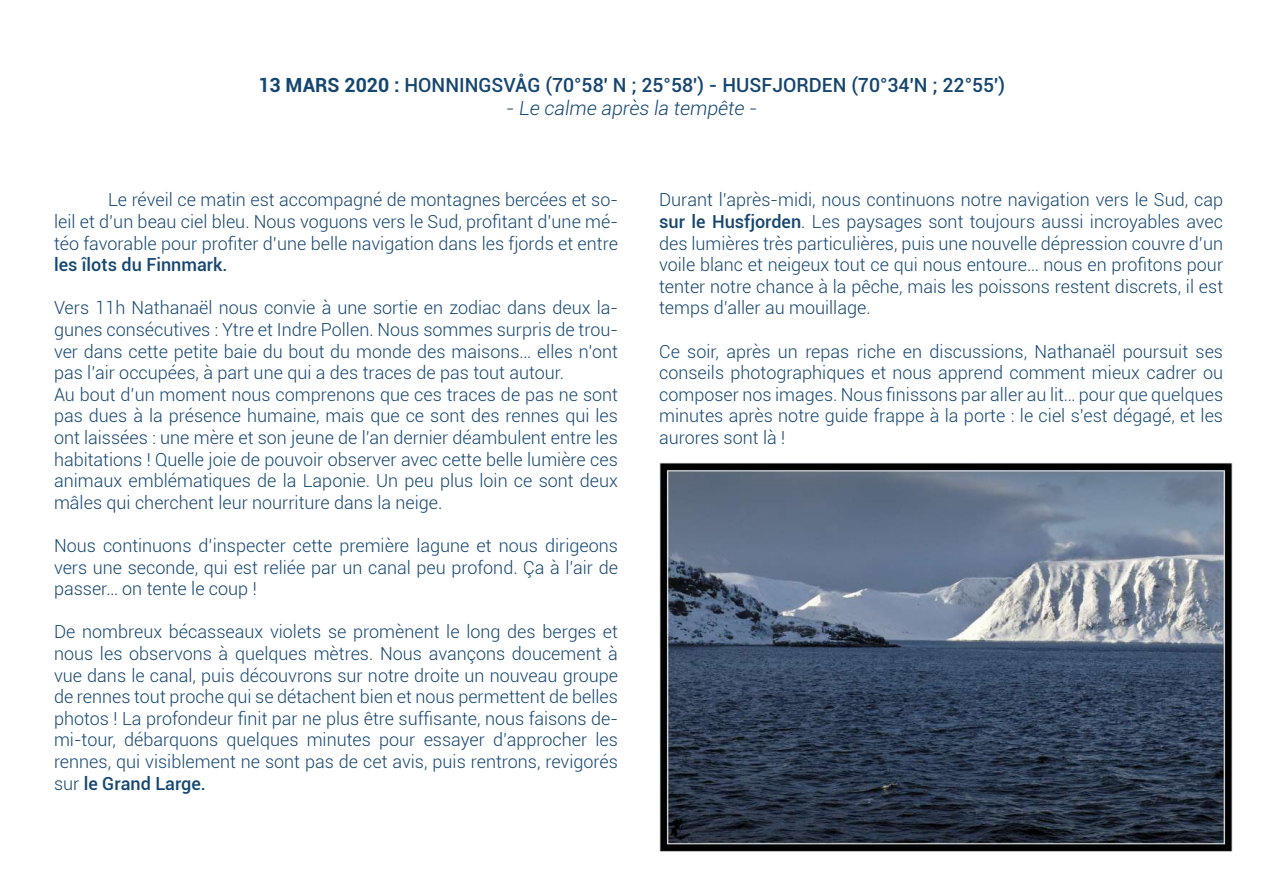
<style>
.page{position:relative;width:1263px;height:893px;background:#fff}
.page>*{position:absolute;margin:0;border:0;box-sizing:border-box;transform-origin:0 0}
.t1{font:500 19.5px "Roboto";color:#154670}
.t2{font:italic 300 19.5px "Roboto";color:#154670}
.t3{font:300 18px/21.6px "Roboto";color:#154670;text-align:justify}
.t4{font:500 18px "Roboto";color:#154670}
.s1{font-weight:700}
.s2{font-weight:500}
</style>
<div class="page">
<img style="left:660px;top:463px;width:573px;height:388px">
<p class="t1" style="left:258px;top:71px;width:748px"><span class="s1">13 MARS 2020 :</span> HONNINGSVÅG (70°58′ N ; 25°58′) - HUSFJORDEN (70°34′N ; 22°55′)</p>
<p class="t2" style="left:506px;top:95px;width:253px">- Le calme après la tempête -</p>
<p class="t3" style="left:54px;top:189px;width:565px;text-indent:54px">Le réveil ce matin est accompagné de montagnes bercées et so&shy;leil et d’un beau ciel bleu. Nous voguons vers le Sud, profitant d’une mé&shy;téo favorable pour profiter d’une belle navigation dans les fjords et entre</p>
<p class="t4" style="left:54px;top:252px;width:175px">les îlots du Finnmark.</p>
<p class="t3" style="left:54px;top:297px;width:565px;text-align:left">Vers 11h Nathanaël nous convie à une sortie en zodiac dans deux la&shy;gunes consécutives : Ytre et Indre Pollen. Nous sommes surpris de trou&shy;ver dans cette petite baie du bout du monde des maisons… elles n’ont pas l’air occupées, à part une qui a des traces de pas tout autour.<br>Au bout d’un moment nous comprenons que ces traces de pas ne sont pas dues à la présence humaine, mais que ce sont des rennes qui les ont laissées : une mère et son jeune de l’an dernier déambulent entre les habitations ! Quelle joie de pouvoir observer avec cette belle lumière ces animaux emblématiques de la Laponie. Un peu plus loin ce sont deux mâles qui cherchent leur nourriture dans la neige.</p>
<p class="t3" style="left:54px;top:534px;width:565px">Nous continuons d’inspecter cette première lagune et nous dirigeons vers une seconde, qui est reliée par un canal peu profond. Ça à l’air de passer… on tente le coup !</p>
<p class="t3" style="left:54px;top:621px;width:565px">De nombreux bécasseaux violets se promènent le long des berges et nous les observons à quelques mètres. Nous avançons doucement à vue dans le canal, puis découvrons sur notre droite un nouveau groupe de rennes tout proche qui se détachent bien et nous permettent de belles photos ! La profondeur finit par ne plus être suffisante, nous faisons de&shy;mi-tour, débarquons quelques minutes pour essayer d’approcher les rennes, qui visiblement ne sont pas de cet avis, puis rentrons, revigorés sur <span class="s2">le Grand Large.</span></p>
<p class="t3" style="left:659px;top:189px;width:565px">Durant l’après-midi, nous continuons notre navigation vers le Sud, cap <span class="s2">sur le Husfjorden</span>. Les paysages sont toujours aussi incroyables avec des lumières très particulières, puis une nouvelle dépression couvre d’un voile blanc et neigeux tout ce qui nous entoure… nous en profitons pour tenter notre chance à la pêche, mais les poissons restent discrets, il est temps d’aller au mouillage.</p>
<p class="t3" style="left:659px;top:340px;width:565px">Ce soir, après un repas riche en discussions, Nathanaël poursuit ses conseils photographiques et nous apprend comment mieux cadrer ou composer nos images. Nous finissons par aller au lit… pour que quelques minutes après notre guide frappe à la porte : le ciel s’est dégagé, et les aurores sont là !</p>
</div>
